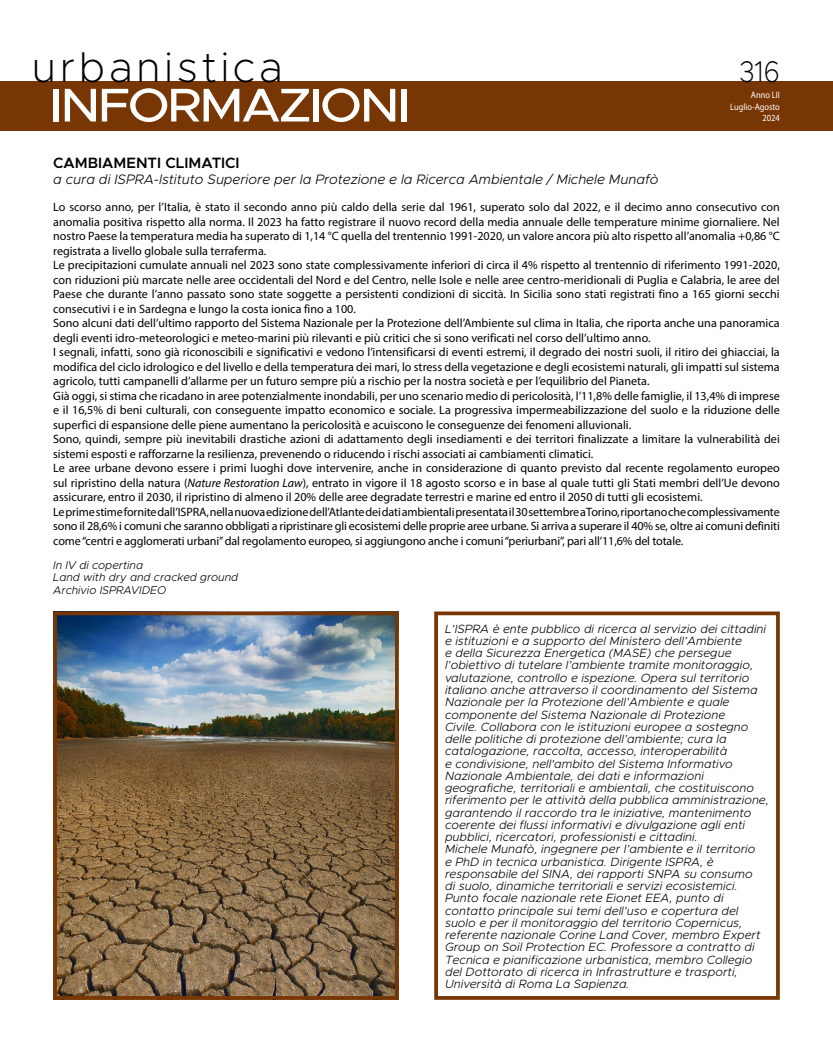
<style>
.page{position:relative;width:833px;height:1053px;background:#fff}
.page>*{position:absolute;margin:0;border:0;box-sizing:border-box;transform-origin:0 0}
.t1{font:500 47.5px "Metropolis";letter-spacing:-.05em;color:#fff;scale:1.1 1}
.t2{font:200 42.5px "Metropolis";letter-spacing:.09em;color:#000}
.t3{font:200 30px "Metropolis";color:#000;scale:.9 1}
.t4{font:600 15px "Metropolis";color:#000}
.t5{font:italic 300 13.75px "Metropolis";color:#000}
.t6{font:12.12px/14.5px "Myriad Pro";color:#000}
.t7{font:italic 300 12px/12.2px "Metropolis";color:#000}
.t8{font:italic 300 11.25px/12.5px "Metropolis";color:#000}
.t9{font:9.38px/11.2px "Myriad Pro";color:#fff;text-align:right;scale:.9 1}
.s1{font-style:italic}
</style>
<div class="page">
<div style="left:0;top:81px;width:833px;height:50px;background:#783604"></div>
<div style="left:434px;top:611px;width:346px;height:388px;border:4px solid #783604"></div>
<img style="left:58px;top:616px;width:336px;height:378px">
<div style="left:53px;top:611px;width:346px;height:388px;border:4px solid #783604"></div>
<h2 class="t2" style="left:32px;top:40px;width:253px">urbanistica</h2>
<h3 class="t3" style="left:739px;top:53px;width:46px">316</h3>
<p class="t9" style="left:730px;top:89px;width:57px">Anno LII<br>Luglio-Agosto<br>2024</p>
<h1 class="t1" style="left:50px;top:75px;width:329px">INFORMAZIONI</h1>
<p class="t4" style="left:53px;top:153px;width:188px">CAMBIAMENTI CLIMATICI</p>
<p class="t5" style="left:53px;top:171px;width:607px">a cura di ISPRA-Istituto Superiore per la Protezione e la Ricerca Ambientale / Michele Munafò</p>
<p class="t6" style="left:53px;top:200px;width:728px">Lo scorso anno, per l’Italia, è stato il secondo anno più caldo della serie dal 1961, superato solo dal 2022, e il decimo anno consecutivo con anomalia positiva rispetto alla norma. Il 2023 ha fatto registrare il nuovo record della media annuale delle temperature minime giornaliere. Nel nostro Paese la temperatura media ha superato di 1,14 °C quella del trentennio 1991-2020, un valore ancora più alto rispetto all’anomalia +0,86 °C registrata a livello globale sulla terraferma.<br>Le precipitazioni cumulate annuali nel 2023 sono state complessivamente inferiori di circa il 4% rispetto al trentennio di riferimento 1991-2020, con riduzioni più marcate nelle aree occidentali del Nord e del Centro, nelle Isole e nelle aree centro-meridionali di Puglia e Calabria, le aree del Paese che durante l’anno passato sono state soggette a persistenti condizioni di siccità. In Sicilia sono stati registrati fino a 165 giorni secchi consecutivi i e in Sardegna e lungo la costa ionica fino a 100.<br>Sono alcuni dati dell’ultimo rapporto del Sistema Nazionale per la Protezione dell’Ambiente sul clima in Italia, che riporta anche una panoramica degli eventi idro-meteorologici e meteo-marini più rilevanti e più critici che si sono verificati nel corso dell’ultimo anno.<br>I segnali, infatti, sono già riconoscibili e significativi e vedono l’intensificarsi di eventi estremi, il degrado dei nostri suoli, il ritiro dei ghiacciai, la modifica del ciclo idrologico e del livello e della temperatura dei mari, lo stress della vegetazione e degli ecosistemi naturali, gli impatti sul sistema agricolo, tutti campanelli d’allarme per un futuro sempre più a rischio per la nostra società e per l’equilibrio del Pianeta.<br>Già oggi, si stima che ricadano in aree potenzialmente inondabili, per uno scenario medio di pericolosità, l’11,8% delle famiglie, il 13,4% di imprese e il 16,5% di beni culturali, con conseguente impatto economico e sociale. La progressiva impermeabilizzazione del suolo e la riduzione delle superfici di espansione delle piene aumentano la pericolosità e acuiscono le conseguenze dei fenomeni alluvionali.<br>Sono, quindi, sempre più inevitabili drastiche azioni di adattamento degli insediamenti e dei territori finalizzate a limitare la vulnerabilità dei sistemi esposti e rafforzarne la resilienza, prevenendo o riducendo i rischi associati ai cambiamenti climatici.<br>Le aree urbane devono essere i primi luoghi dove intervenire, anche in considerazione di quanto previsto dal recente regolamento europeo sul ripristino della natura (<span class="s1">Nature Restoration Law</span>), entrato in vigore il 18 agosto scorso e in base al quale tutti gli Stati membri dell’Ue devono assicurare, entro il 2030, il ripristino di almeno il 20% delle aree degradate terrestri e marine ed entro il 2050 di tutti gli ecosistemi.<br>Le prime stime fornite dall’ISPRA, nella nuova edizione dell’Atlante dei dati ambientali presentata il 30 settembre a Torino, riportano che complessivamente sono il 28,6% i comuni che saranno obbligati a ripristinare gli ecosistemi delle proprie aree urbane. Si arriva a superare il 40% se, oltre ai comuni definiti come “centri e agglomerati urbani” dal regolamento europeo, si aggiungono anche i comuni “periurbani”, pari all’11,6% del totale.</p>
<p class="t8" style="left:53px;top:558px;width:187px">In IV di copertina<br>Land with dry and cracked ground<br>Archivio ISPRAVIDEO</p>
<p class="t7" style="left:445px;top:622px;width:325px">L’ISPRA è ente pubblico di ricerca al servizio dei cittadini e istituzioni e a supporto del Ministero dell’Ambiente<br>e della Sicurezza Energetica (MASE) che persegue l’obiettivo di tutelare l’ambiente tramite monitoraggio, valutazione, controllo e ispezione. Opera sul territorio italiano anche attraverso il coordinamento del Sistema Nazionale per la Protezione dell’Ambiente e quale componente del Sistema Nazionale di Protezione<br>Civile. Collabora con le istituzioni europee a sostegno delle politiche di protezione dell’ambiente; cura la catalogazione, raccolta, accesso, interoperabilità<br>e condivisione, nell'ambito del Sistema Informativo Nazionale Ambientale, dei dati e informazioni geografiche, territoriali e ambientali, che costituiscono riferimento per le attività della pubblica amministrazione, garantendo il raccordo tra le iniziative, mantenimento coerente dei flussi informativi e divulgazione agli enti pubblici, ricercatori, professionisti e cittadini.<br>Michele Munafò, ingegnere per l’ambiente e il territorio<br>e PhD in tecnica urbanistica. Dirigente ISPRA, è responsabile del SINA, dei rapporti SNPA su consumo<br>di suolo, dinamiche territoriali e servizi ecosistemici.<br>Punto focale nazionale rete Eionet EEA, punto di contatto principale sui temi dell’uso e copertura del suolo e per il monitoraggio del territorio Copernicus, referente nazionale Corine Land Cover, membro Expert Group on Soil Protection EC. Professore a contratto di Tecnica e pianificazione urbanistica, membro Collegio del Dottorato di ricerca in Infrastrutture e trasporti, Università di Roma La Sapienza.</p>
</div>
